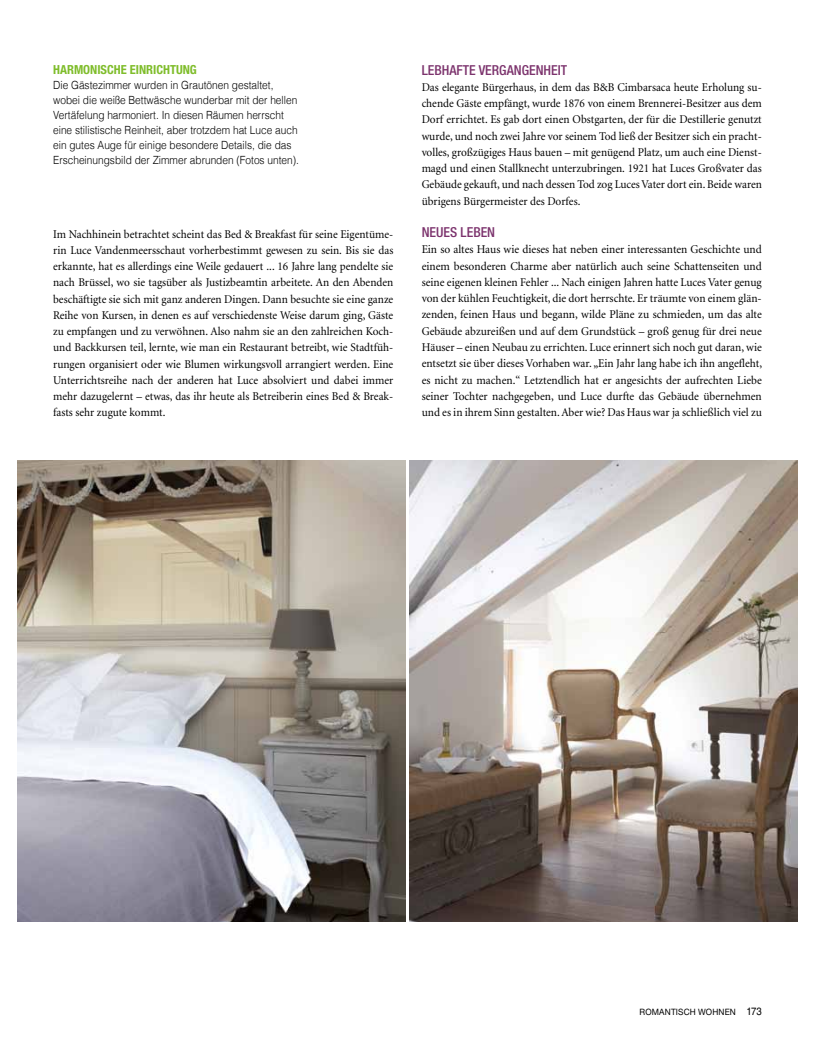
<style>
.page{position:relative;width:815px;height:1053px;background:#fff}
.page>*{position:absolute;margin:0;border:0;box-sizing:border-box;transform-origin:0 0}
.t1{font:500 condensed 13.75px "Helvetica Neue";color:#7c336d}
.t2{font:700 condensed 12.5px "Helvetica Neue";color:#7fbd2b}
.t3{font:11.88px/16.2px "Minion";color:#000;text-align:justify;scale:.95 1}
.t4{font:11.88px/16.2px "Minion";color:#000;text-align:justify;scale:.96 1}
.t5{font:300 11.25px/15px "Helvetica";color:#000;scale:.9 1}
.t6{font:8.75px "Helvetica Neue";letter-spacing:.015em;color:#000;scale:.95 1}
.s1{font-family:"Helvetica";font-size:10.62px}
</style>
<div class="page">
<img style="left:18px;top:461px;width:388px;height:460px">
<img style="left:409px;top:461px;width:388px;height:460px">
<p class="t2" style="left:53px;top:61px;width:145px">HARMONISCHE EINRICHTUNG</p>
<p class="t5" style="left:53px;top:77px;width:275px">Die Gästezimmer wurden in Grautönen gestaltet, wobei die weiße Bettwäsche wunderbar mit der hellen Vertäfelung harmoniert. In diesen Räumen herrscht eine stilistische Reinheit, aber trotzdem hat Luce auch ein gutes Auge für einige besondere Details, die das Erscheinungsbild der Zimmer abrunden (Fotos unten).</p>
<p class="t3" style="left:53px;top:226px;width:360px">Im Nachhinein betrachtet scheint das Bed &amp; Breakfast für seine Eigentüme&shy;rin Luce Vandenmeersschaut vorherbestimmt gewesen zu sein. Bis sie das erkannte, hat es allerdings eine Weile gedauert ... 16 Jahre lang pendelte sie nach Brüssel, wo sie tagsüber als Justizbeamtin arbeitete. An den Abenden beschäftigte sie sich mit ganz anderen Dingen. Dann besuchte sie eine ganze Reihe von Kursen, in denen es auf verschiedenste Weise darum ging, Gäste zu empfangen und zu verwöhnen. Also nahm sie an den zahlreichen Koch&shy;und Backkursen teil, lernte, wie man ein Restaurant betreibt, wie Stadtfüh&shy;rungen organisiert oder wie Blumen wirkungsvoll arrangiert werden. Eine Unterrichtsreihe nach der anderen hat Luce absolviert und dabei immer mehr dazugelernt – etwas, das ihr heute als Betreiberin eines Bed &amp; Break&shy;fasts sehr zugute kommt.</p>
<p class="t1" style="left:422px;top:61px;width:147px">LEBHAFTE VERGANGENHEIT</p>
<p class="t3" style="left:422px;top:79px;width:360px">Das elegante Bürgerhaus, in dem das B&amp;B Cimbarsaca heute Erholung su&shy;chende Gäste empfängt, wurde 1876 von einem Brennerei-Besitzer aus dem Dorf errichtet. Es gab dort einen Obstgarten, der für die Destillerie genutzt wurde, und noch zwei Jahre vor seinem Tod ließ der Besitzer sich ein pracht&shy;volles, großzügiges Haus bauen – mit genügend Platz, um auch eine Dienst&shy;magd und einen Stallknecht unterzubringen. 1921 hat Luces Großvater das Gebäude gekauft, und nach dessen Tod zog Luces Vater dort ein. Beide waren übrigens Bürgermeister des Dorfes.</p>
<p class="t1" style="left:422px;top:224px;width:75px">NEUES LEBEN</p>
<p class="t4" style="left:422px;top:242px;width:356px">Ein so altes Haus wie dieses hat neben einer interessanten Geschichte und einem besonderen Charme aber natürlich auch seine Schattenseiten und seine eigenen kleinen Fehler ... Nach einigen Jahren hatte Luces Vater genug von der kühlen Feuchtigkeit, die dort herrschte. Er träumte von einem glän&shy;zenden, feinen Haus und begann, wilde Pläne zu schmieden, um das alte Gebäude abzureißen und auf dem Grundstück – groß genug für drei neue Häuser – einen Neubau zu errichten. Luce erinnert sich noch gut daran, wie entsetzt sie über dieses Vorhaben war. „Ein Jahr lang habe ich ihn angefleht, es nicht zu machen.“ Letztendlich hat er angesichts der aufrechten Liebe seiner Tochter nachgegeben, und Luce durfte das Gebäude übernehmen und es in ihrem Sinn gestalten. Aber wie? Das Haus war ja schließlich viel zu</p>
<p class="t6" style="left:640px;top:1006px;width:130px">ROMANTISCH WOHNEN <span class="s1">173</span></p>
</div>
